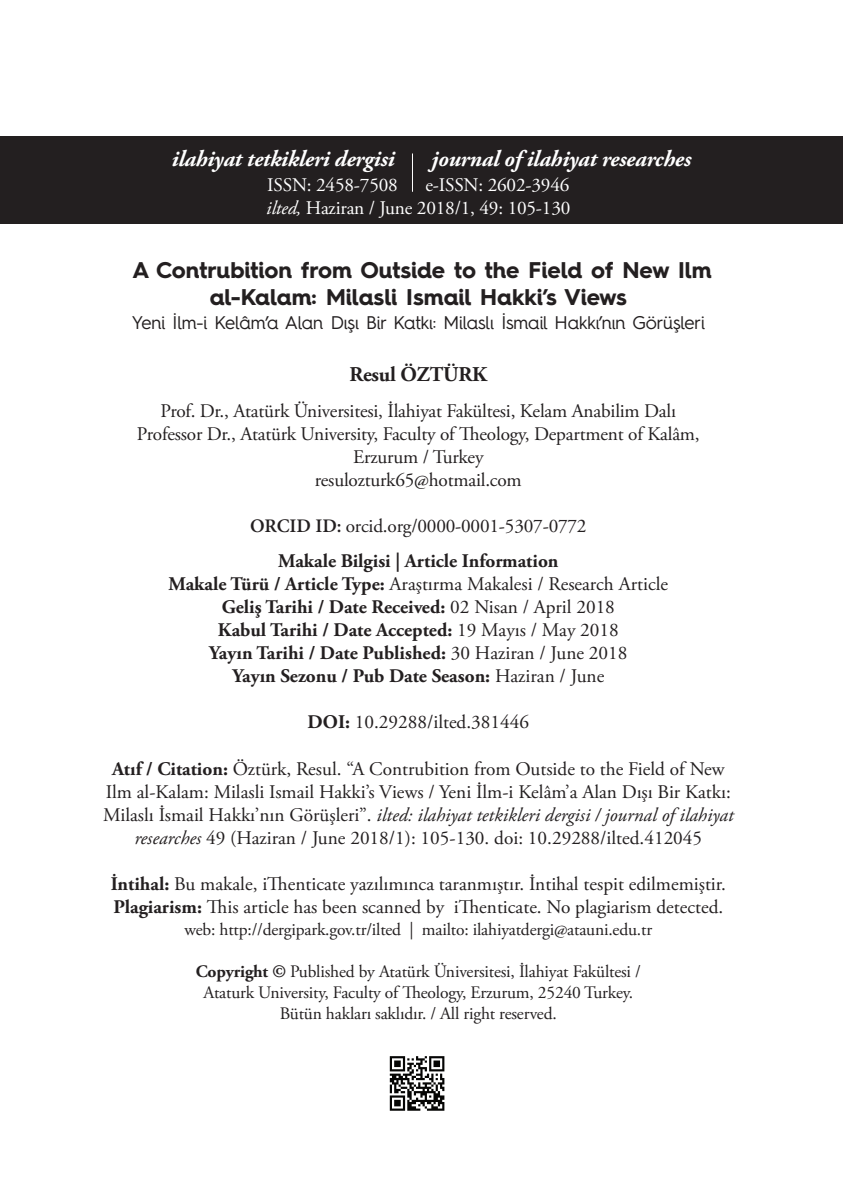
<style>
.page{position:relative;width:844px;height:1191px;background:#fff}
.page>*{position:absolute;margin:0;border:0;box-sizing:border-box;transform-origin:0 0}
.t1{font:700 22.75px/27.3px "Hurme Geometric Sans 4";color:#231f20;text-align:center}
.t2{font:italic 700 22.75px "Adobe Garamond Pro";letter-spacing:-.01em;color:#fff}
.t3{font:700 21px "Adobe Garamond Pro";letter-spacing:-.01em;color:#231f20}
.t4{font:19.25px/23.1px "Adobe Garamond Pro";color:#231f20;text-align:center}
.t5{font:700 19.25px/23.1px "Adobe Garamond Pro";color:#231f20;text-align:center}
.t6{font:19.25px/23.1px "Adobe Garamond Pro";letter-spacing:-.01em;color:#fff;text-align:right}
.t7{font:18.38px "Hurme Geometric Sans 4";letter-spacing:-.01em;color:#231f20}
.t8{font:17.5px/21px "Adobe Garamond Pro";letter-spacing:-.01em;color:#231f20;text-align:center}
.s1{font-style:italic}
.s2{font-family:"Minion Pro";font-weight:600}
.s3{font-weight:400}
.s4{font-weight:700}
</style>
<div class="page">
<div style="left:0;top:136px;width:842px;height:88px;background:#231f20"></div>
<svg style="left:389px;top:1056px;width:56px;height:55px"></svg>
<svg style="left:389px;top:1056px;width:55px;height:54px"></svg>
<hr style="left:412px;top:153px;width:1px;height:39px;background:#fff">
<p class="t2" style="left:171px;top:146px;width:224px">ilahiyat tetkikleri dergisi</p>
<p class="t2" style="left:431px;top:146px;width:261px">journal of ilahiyat researches</p>
<p class="t6" style="left:267px;top:174px;width:132px">ISSN: 2458-7508</p>
<p class="t6" style="left:266px;top:174px;width:306px">e-ISSN: 2602-3946<br><span class="s1">ilted,</span> Haziran / June 2018/1, 49: 105-130</p>
<p class="t1" style="left:132px;top:256px;width:580px">A Contrubition from Outside to the Field of New Ilm al-Kalam: Milasli Ismail Hakki’s Views</p>
<p class="t7" style="left:132px;top:310px;width:574px">Yeni İlm-i Kelâm’a Alan Dışı Bir Katkı: Milaslı İsmail Hakkı’nın Görüşleri</p>
<p class="t3" style="left:349px;top:362px;width:139px">Resul ÖZTÜRK</p>
<p class="t4" style="left:137px;top:400px;width:564px">Prof. Dr., Atatürk Üniversitesi, İlahiyat Fakültesi, Kelam Anabilim Dalı Professor Dr., Atatürk University, Faculty of Theology, Department of Kalâm, Erzurum / Turkey<br>resulozturk65@hotmail.com</p>
<p class="t5" style="left:250px;top:509px;width:338px;line-height:34.3px"><span class="s2">ORCID ID:</span> <span class="s3">orcid.org/0000-0001-5307-0772<br></span>Makale Bilgisi | Article Information</p>
<p class="t5" style="left:168px;top:572px;width:501px">Makale Türü / Article Type: <span class="s3">Araştırma Makalesi / Research Article </span>Geliş Tarihi / Date Received: <span class="s3">02 Nisan / April 2018<br></span>Kabul Tarihi / Date Accepted: <span class="s3">19 Mayıs / May 2018<br></span>Yayın Tarihi / Date Published: <span class="s3">30 Haziran / June 2018<br></span>Yayın Sezonu / Pub Date Season: <span class="s3">Haziran / June</span></p>
<p class="t4" style="left:307px;top:711px;width:223px"><span class="s4">DOI:</span> 10.29288/ilted.381446</p>
<p class="t4" style="left:103px;top:757px;width:631px"><span class="s4">Atıf / Citation:</span> Öztürk, Resul. “A Contrubition from Outside to the Field of New Ilm al-Kalam: Milasli Ismail Hakki’s Views / Yeni İlm-i Kelâm’a Alan Dışı Bir Katkı:<br>Milaslı İsmail Hakkı’nın Görüşleri”. <span class="s1">ilted: ilahiyat tetkikleri dergisi / journal of ilahiyat researches</span> 49 (Haziran / June 2018/1): 105-130. doi: 10.29288/ilted.412045</p>
<p class="t4" style="left:111px;top:873px;width:616px;text-align:left"><span class="s4">İntihal:</span> Bu makale, iThenticate yazılımınca taranmıştır. İntihal tespit edilmemiştir.<br><span class="s4">Plagiarism:</span> This article has been scanned by iThenticate. No plagiarism detected.</p>
<p class="t8" style="left:184px;top:919px;width:469px">web: http://dergipark.gov.tr/ilted | mailto: ilahiyatdergi@atauni.edu.tr</p>
<p class="t8" style="left:196px;top:961px;width:446px"><span class="s4">Copyright ©</span> Published by Atatürk Üniversitesi, İlahiyat Fakültesi /<br>Ataturk University, Faculty of Theology, Erzurum, 25240 Turkey.<br>Bütün hakları saklıdır. / All right reserved.</p>
</div>
